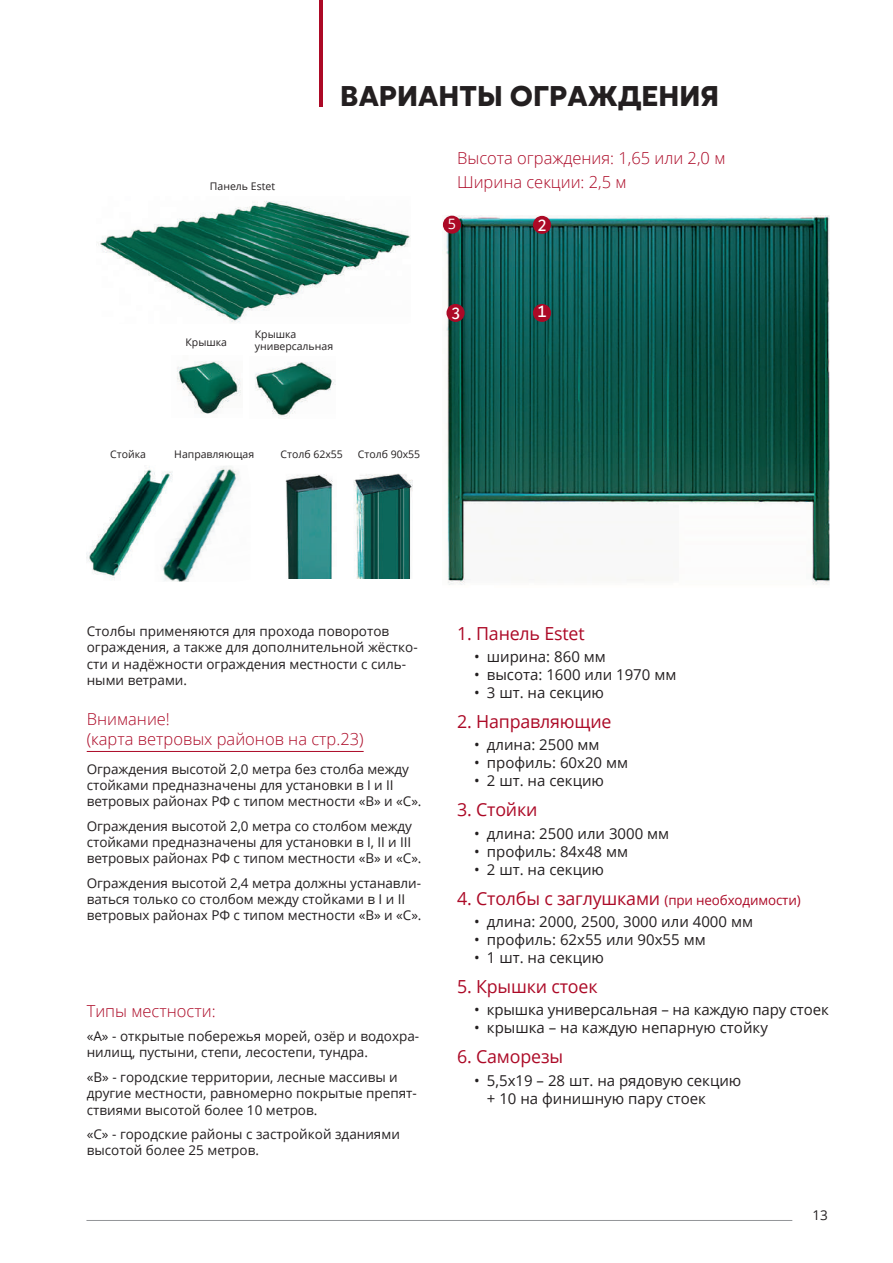
<style>
.page{position:relative;width:893px;height:1263px;background:#fff}
.page>*{position:absolute;margin:0;border:0;box-sizing:border-box;transform-origin:0 0}
.t1{font:700 28.5px "Red Ring";color:#231f20}
.t2{font:18px "Open Sans";letter-spacing:-.01em;color:#ac0926}
.t3{font:300 16.5px/19.8px "Open Sans";color:#ac0926}
.t4{font:16.05px "Red Ring";color:#fff}
.t5{font:15px/18px "Open Sans";color:#231f20}
.t6{font:14.25px "Open Sans";color:#fff}
.t7{font:13.5px/16.2px "Open Sans";color:#231f20}
.t8{font:10.5px/12.6px "Open Sans";color:#231f20}
.s1{font-size:13.5px}
</style>
<div class="page">
<hr style="left:319px;top:0;width:3px;height:106px;background:#ac0926">
<hr style="left:86px;top:1220px;width:706px;height:1px;background:#939598">
<img style="left:443px;top:216px;width:386px;height:369px">
<div style="left:533px;top:304px;width:18px;height:18px;background:#ac0926;border-radius:50%"></div>
<div style="left:533px;top:216px;width:18px;height:18px;background:#ac0926;border-radius:50%"></div>
<div style="left:446px;top:304px;width:19px;height:18px;background:#ac0926;border-radius:50%"></div>
<div style="left:443px;top:216px;width:18px;height:18px;background:#ac0926;border-radius:50%"></div>
<img style="left:177px;top:361px;width:64px;height:53px">
<img style="left:255px;top:362px;width:80px;height:57px">
<img style="left:98px;top:201px;width:312px;height:122px">
<img style="left:87px;top:469px;width:68px;height:110px">
<img style="left:354px;top:473px;width:58px;height:105px">
<img style="left:155px;top:466px;width:84px;height:116px">
<hr style="left:87px;top:751px;width:277px;height:1px;background:#ac0926">
<img style="left:285px;top:474px;width:48px;height:104px">
<h1 class="t1" style="left:340px;top:78px;width:380px">ВАРИАНТЫ ОГРАЖДЕНИЯ</h1>
<p class="t3" style="left:457px;top:148px;width:270px">Высота ограждения: 1,65 или 2,0 м</p>
<p class="t8" style="left:210px;top:179px;width:67px">Панель Estet</p>
<p class="t3" style="left:457px;top:172px;width:171px">Ширина секции: 2,5 м</p>
<p class="t8" style="left:185px;top:336px;width:43px">Крышка</p>
<p class="t8" style="left:255px;top:327px;width:80px">Крышка универсальная</p>
<p class="t6" style="left:448px;top:214px;width:10px">5</p>
<p class="t4" style="left:451px;top:303px;width:11px">3</p>
<p class="t8" style="left:110px;top:448px;width:37px">Стойка</p>
<p class="t8" style="left:174px;top:448px;width:81px">Направляющая</p>
<p class="t8" style="left:280px;top:448px;width:64px">Столб 62х55</p>
<p class="t8" style="left:358px;top:448px;width:64px">Столб 90х55</p>
<p class="t4" style="left:537px;top:215px;width:11px">2</p>
<p class="t4" style="left:537px;top:302px;width:11px">1</p>
<p class="t7" style="left:87px;top:623px;width:332px">Столбы применяются для прохода поворотов ограждения, а также для дополнительной жёстко&shy;сти и надёжности ограждения местности с силь&shy;ными ветрами.</p>
<p class="t3" style="left:87px;top:709px;width:278px">Внимание!<br>(карта ветровых районов на стр.23)</p>
<p class="t7" style="left:87px;top:760px;width:336px">Ограждения высотой 2,0 метра без столба между стойками предназначены для установки в I и II ветровых районах РФ с типом местности «B» и «C».</p>
<p class="t7" style="left:87px;top:817px;width:336px">Ограждения высотой 2,0 метра со столбом между стойками предназначены для установки в I, II и III ветровых районах РФ с типом местности «B» и «C».</p>
<p class="t7" style="left:87px;top:875px;width:336px">Ограждения высотой 2,4 метра должны устанавли&shy;ваться только со столбом между стойками в I и II ветровых районах РФ с типом местности «B» и «C».</p>
<p class="t3" style="left:87px;top:1000px;width:130px">Типы местности:</p>
<p class="t7" style="left:87px;top:1028px;width:334px">«А» - открытые побережья морей, озёр и водохра&shy;нилищ, пустыни, степи, лесостепи, тундра.</p>
<p class="t7" style="left:87px;top:1069px;width:332px">«В» - городские территории, лесные массивы и другие местности, равномерно покрытые препят&shy;ствиями высотой более 10 метров.</p>
<p class="t7" style="left:87px;top:1126px;width:315px">«С» - городские районы с застройкой зданиями высотой более 25 метров.</p>
<h2 class="t2" style="left:457px;top:621px;width:129px">1. Панель Estet</h2>
<p class="t5" style="left:474px;top:647px;width:133px">• ширина: 860 мм</p>
<p class="t5" style="left:474px;top:665px;width:204px">• высота: 1600 или 1970 мм</p>
<p class="t5" style="left:474px;top:683px;width:131px">• 3 шт. на секцию</p>
<h2 class="t2" style="left:457px;top:709px;width:156px">2. Направляющие</h2>
<p class="t5" style="left:474px;top:735px;width:127px">• длина: 2500 мм</p>
<p class="t5" style="left:474px;top:753px;width:156px">• профиль: 60х20 мм</p>
<p class="t5" style="left:474px;top:771px;width:131px">• 2 шт. на секцию</p>
<h2 class="t2" style="left:457px;top:797px;width:82px">3. Стойки</h2>
<p class="t5" style="left:474px;top:824px;width:197px">• длина: 2500 или 3000 мм</p>
<p class="t5" style="left:474px;top:842px;width:156px">• профиль: 84х48 мм</p>
<p class="t5" style="left:474px;top:860px;width:131px">• 2 шт. на секцию</p>
<h2 class="t2" style="left:457px;top:886px;width:345px">4. Столбы с заглушками <span class="s1">(при необходимости)</span></h2>
<p class="t5" style="left:474px;top:912px;width:280px">• длина: 2000, 2500, 3000 или 4000 мм</p>
<p class="t5" style="left:474px;top:930px;width:233px">• профиль: 62х55 или 90х55 мм</p>
<p class="t5" style="left:474px;top:948px;width:131px">• 1 шт. на секцию</p>
<h2 class="t2" style="left:457px;top:974px;width:142px">5. Крышки стоек</h2>
<p class="t5" style="left:474px;top:1000px;width:356px">• крышка универсальная – на каждую пару стоек</p>
<p class="t5" style="left:474px;top:1018px;width:295px">• крышка – на каждую непарную стойку</p>
<h2 class="t2" style="left:457px;top:1044px;width:108px">6. Саморезы</h2>
<p class="t5" style="left:487px;top:1071px;width:256px;text-indent:-13px">• 5,5х19 – 28 шт. на рядовую секцию + 10 на финишную пару стоек</p>
<p class="t7" style="left:812px;top:1207px;width:17px">13</p>
</div>
